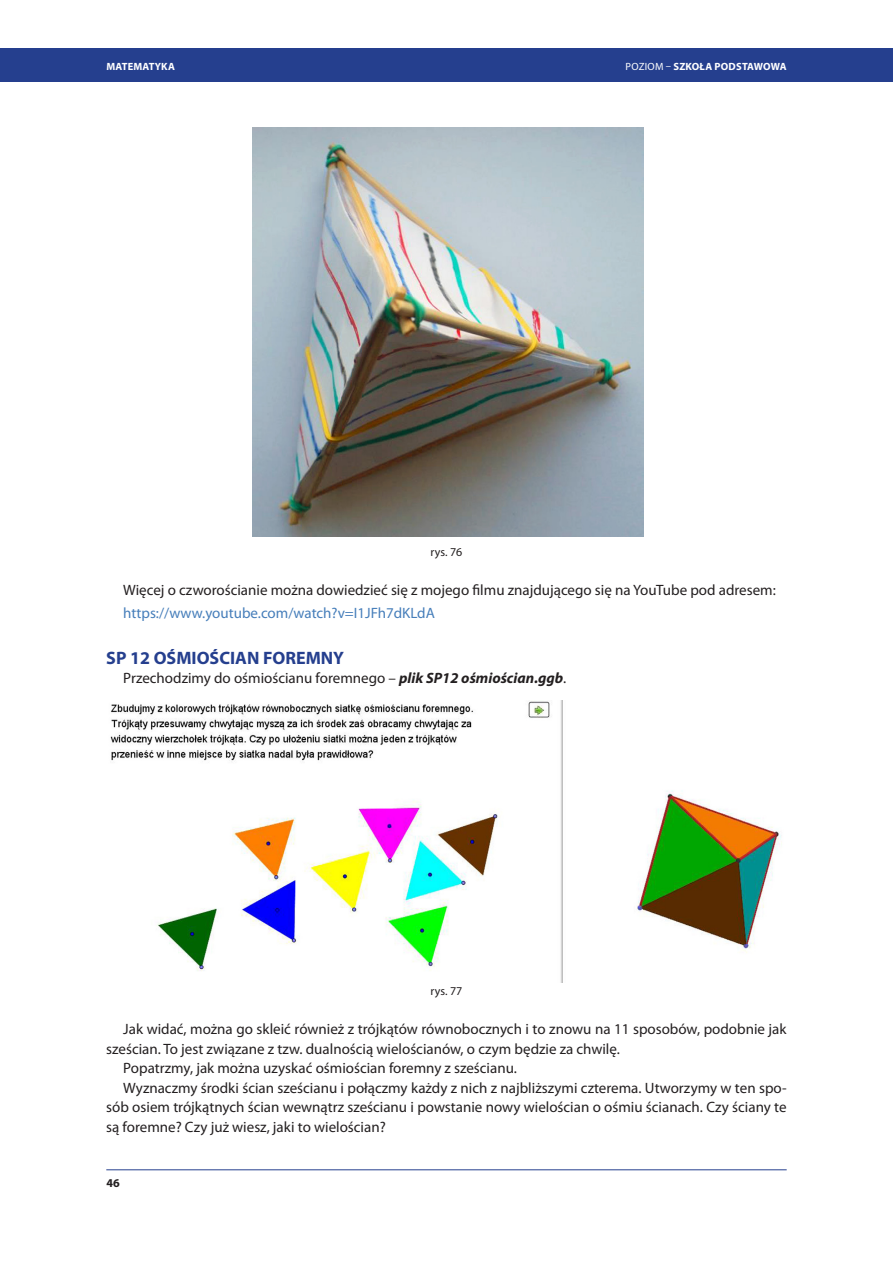
<style>
.page{position:relative;width:893px;height:1263px;background:#fff}
.page>*{position:absolute;margin:0;border:0;box-sizing:border-box;transform-origin:0 0}
.NAGLOOWEK_1_1{font:700 18px "Myriad Pro";color:#253f8e}
.Podstawa_1{font:15px/19.5px "Myriad Pro";color:#231f20}
.DEFINICJA{font:15px "Myriad Pro";color:#467eba}
.przypis_zrodlo{font:12px "Myriad Pro";color:#231f20}
.t1{font:700 12px "Myriad Pro";color:#231f20}
.t2{font:700 10.5px "Myriad Pro";letter-spacing:.02em;color:#fff}
.s1{font-weight:400}
.s2{font-weight:700;font-style:italic}
</style>
<div class="page">
<hr style="left:106px;top:1169px;width:681px;height:1px;background:#253f8e">
<div style="left:0;top:49px;width:893px;height:33px;background:#253f8e"></div>
<img style="left:252px;top:128px;width:392px;height:409px">
<img style="left:110px;top:700px;width:672px;height:282px">
<p class="t2" style="left:107px;top:59px;width:70px">MATEMATYKA</p>
<p class="t2" style="left:626px;top:59px;width:163px"><span class="s1">POZIOM –</span> SZKOŁA PODSTAWOWA</p>
<p class="przypis_zrodlo" style="left:431px;top:544px;width:33px">rys. 76</p>
<p class="Podstawa_1" style="left:123px;top:580px;width:654px">Więcej o czworościanie można dowiedzieć się z mojego filmu znajdującego się na YouTube pod adresem:</p>
<p class="DEFINICJA" style="left:123px;top:604px;width:313px">https://www.youtube.com/watch?v=I1JFh7dKLdA</p>
<p class="NAGLOOWEK_1_1" style="left:106px;top:646px;width:239px">SP 12 OŚMIOŚCIAN FOREMNY</p>
<p class="Podstawa_1" style="left:123px;top:668px;width:444px">Przechodzimy do ośmiościanu foremnego – <span class="s2">plik SP12 ośmiościan.ggb</span>.</p>
<p class="przypis_zrodlo" style="left:431px;top:984px;width:33px">rys. 77</p>
<p class="Podstawa_1" style="left:106px;top:1019px;width:682px;text-indent:17px">Jak widać, można go skleić również z trójkątów równobocznych i to znowu na 11 sposobów, podobnie jak sześcian. To jest związane z tzw. dualnością wielościanów, o czym będzie za chwilę.</p>
<p class="Podstawa_1" style="left:123px;top:1058px;width:395px">Popatrzmy, jak można uzyskać ośmiościan foremny z sześcianu.</p>
<p class="Podstawa_1" style="left:106px;top:1078px;width:682px;text-align:justify;text-indent:17px">Wyznaczmy środki ścian sześcianu i połączmy każdy z nich z najbliższymi czterema. Utworzymy w ten spo&shy;sób osiem trójkątnych ścian wewnątrz sześcianu i powstanie nowy wielościan o ośmiu ścianach. Czy ściany te są foremne? Czy już wiesz, jaki to wielościan?</p>
<p class="t1" style="left:106px;top:1175px;width:15px">46</p>
</div>
